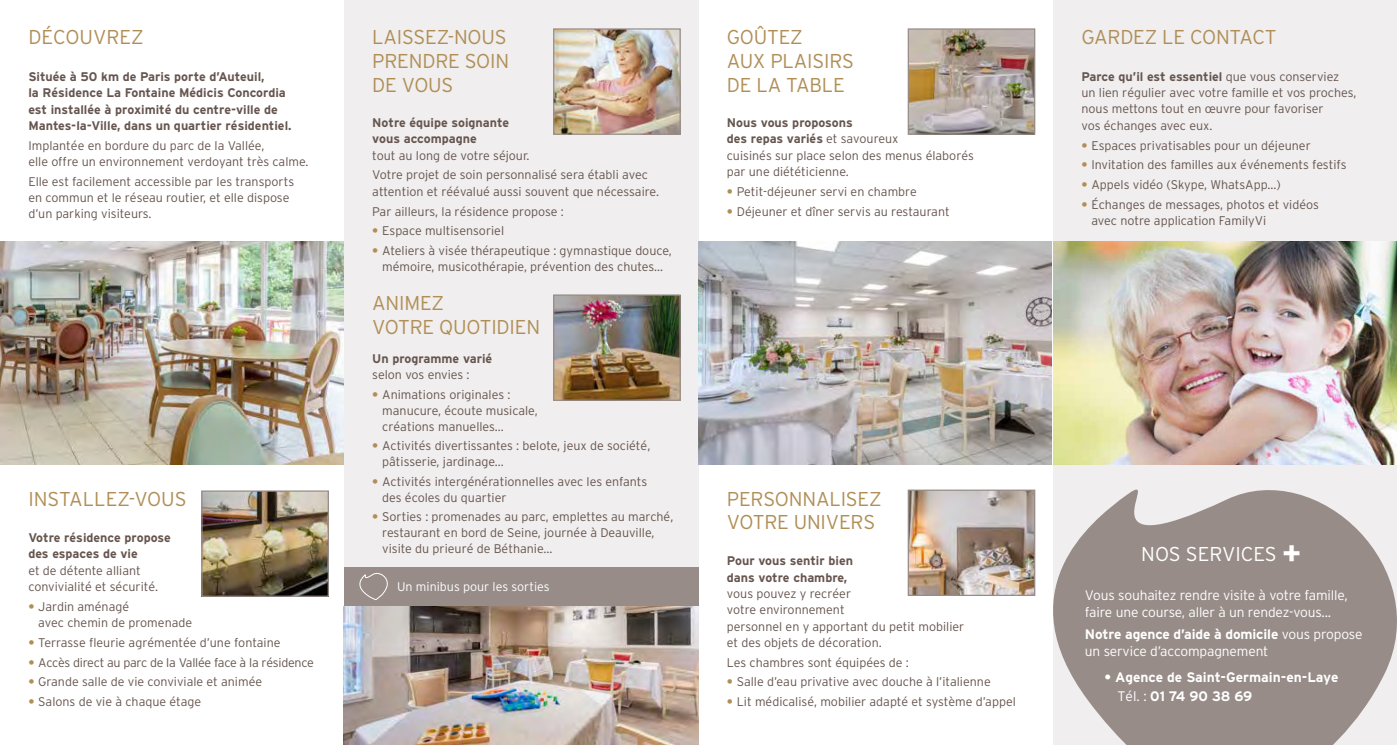
<style>
.page{position:relative;width:1397px;height:745px;background:#fff}
.page>*{position:absolute;margin:0;border:0;box-sizing:border-box;transform-origin:0 0}
.t1{font:300 20px/23.8px "Interstate";letter-spacing:-.01em;color:#b08e56}
.t2{font:300 20px "Interstate";color:#fff}
.t3{font:300 13.75px/17.5px "Interstate";letter-spacing:-.01em;color:#fff}
.t4{font:700 13.75px/18.8px "Interstate";color:#fff}
.t5{font:300 12.5px/16.2px "Interstate";color:#66554f}
.t6{font:700 12.5px/16.2px "Interstate";color:#66554f}
.t7{font:300 12.5px "Interstate";letter-spacing:-.02em;color:#66554f}
.t8{font:300 12.5px "Interstate";color:#fff}
.s1{font-weight:700;color:#b08e56}
.s2{font-weight:700}
.s3{font-weight:700;font-size:31.25px}
.s4{font-weight:300}
</style>
<div class="page">
<div style="left:1052px;top:0;width:344px;height:744px;background:#f0eeee"></div>
<div style="left:344px;top:0;width:354px;height:744px;background:#f0eeee"></div>
<svg style="left:1007px;top:464px;width:389px;height:280px;fill:#978c88"></svg>
<img style="left:698px;top:241px;width:698px;height:223px">
<img style="left:0;top:241px;width:344px;height:223px">
<img style="left:909px;top:491px;width:124px;height:102px">
<div style="left:907px;top:489px;width:128px;height:106px;border:1px solid #978c88"></div>
<img style="left:909px;top:30px;width:124px;height:103px">
<div style="left:907px;top:28px;width:128px;height:107px;border:1px solid #978c88"></div>
<img style="left:203px;top:492px;width:124px;height:102px">
<div style="left:201px;top:490px;width:128px;height:106px;border:1px solid #978c88"></div>
<div style="left:344px;top:567px;width:354px;height:39px;background:#978c88"></div>
<svg style="left:359px;top:572px;width:29px;height:28px"></svg>
<img style="left:555px;top:30px;width:123px;height:103px">
<div style="left:553px;top:28px;width:127px;height:107px;border:1px solid #978c88"></div>
<img style="left:344px;top:606px;width:354px;height:138px">
<img style="left:555px;top:296px;width:123px;height:102px">
<div style="left:553px;top:294px;width:127px;height:106px;border:1px solid #978c88"></div>
<h1 class="t1" style="left:28px;top:25px;width:117px">DÉCOUVREZ</h1>
<p class="t6" style="left:28px;top:68px;width:265px">Située à 50 km de Paris porte d’Auteuil,<br>la Résidence La Fontaine Médicis Concordia est installée à proximité du centre-ville de Mantes-la-Ville, dans un quartier résidentiel.</p>
<p class="t5" style="left:28px;top:137px;width:281px">Implantée en bordure du parc de la Vallée,<br>elle offre un environnement verdoyant très calme.</p>
<p class="t5" style="left:28px;top:173px;width:267px">Elle est facilement accessible par les transports en commun et le réseau routier, et elle dispose d’un parking visiteurs.</p>
<h1 class="t1" style="left:28px;top:487px;width:160px">INSTALLEZ-VOUS</h1>
<p class="t6" style="left:28px;top:529px;width:144px">Votre résidence propose des espaces de vie</p>
<p class="t5" style="left:28px;top:561px;width:131px">et de détente alliant convivialité et sécurité.</p>
<p class="t5" style="left:38px;top:597px;width:155px;text-indent:-10px"><span class="s1">•</span> Jardin aménagé<br>avec chemin de promenade</p>
<p class="t5" style="left:28px;top:633px;width:254px"><span class="s1">•</span> Terrasse fleurie agrémentée d’une fontaine</p>
<p class="t7" style="left:28px;top:654px;width:287px"><span class="s1">•</span> Accès direct au parc de la Vallée face à la résidence</p>
<p class="t5" style="left:28px;top:673px;width:235px"><span class="s1">•</span> Grande salle de vie conviviale et animée</p>
<p class="t5" style="left:28px;top:693px;width:174px"><span class="s1">•</span> Salons de vie à chaque étage</p>
<h1 class="t1" style="left:372px;top:25px;width:138px">LAISSEZ-NOUS<br>PRENDRE SOIN<br>DE VOUS</h1>
<p class="t6" style="left:372px;top:114px;width:138px">Notre équipe soignante vous accompagne</p>
<p class="t5" style="left:372px;top:145px;width:277px;line-height:19.8px">tout au long de votre séjour.<br>Votre projet de soin personnalisé sera établi avec</p>
<p class="t5" style="left:372px;top:181px;width:288px;line-height:19.8px">attention et réévalué aussi souvent que nécessaire.<br>Par ailleurs, la résidence propose :</p>
<p class="t5" style="left:372px;top:222px;width:133px"><span class="s1">•</span> Espace multisensoriel</p>
<p class="t5" style="left:372px;top:242px;width:301px;text-align:center"><span class="s1">•</span> Ateliers à visée thérapeutique : gymnastique douce, mémoire, musicothérapie, prévention des chutes...</p>
<h1 class="t1" style="left:372px;top:291px;width:169px">ANIMEZ<br>VOTRE QUOTIDIEN</h1>
<p class="t6" style="left:372px;top:350px;width:122px">Un programme varié</p>
<p class="t5" style="left:372px;top:366px;width:99px">selon vos envies :</p>
<p class="t5" style="left:382px;top:386px;width:157px;text-indent:-10px"><span class="s1">•</span> Animations originales : manucure, écoute musicale, créations manuelles...</p>
<p class="t5" style="left:382px;top:437px;width:269px;text-indent:-10px"><span class="s1">•</span> Activités divertissantes : belote, jeux de société, pâtisserie, jardinage...</p>
<p class="t5" style="left:382px;top:473px;width:266px;text-indent:-10px"><span class="s1">•</span> Activités intergénérationnelles avec les enfants des écoles du quartier</p>
<p class="t5" style="left:382px;top:508px;width:292px;text-indent:-10px"><span class="s1">•</span> Sorties : promenades au parc, emplettes au marché, restaurant en bord de Seine, journée à Deauville, visite du prieuré de Béthanie...</p>
<p class="t8" style="left:397px;top:578px;width:154px">Un minibus pour les sorties</p>
<h1 class="t1" style="left:726px;top:25px;width:129px">GOÛTEZ<br>AUX PLAISIRS<br>DE LA TABLE</h1>
<p class="t5" style="left:726px;top:114px;width:249px"><span class="s2">Nous vous proposons<br>des repas variés</span> et savoureux<br>cuisinés sur place selon des menus élaborés par une diététicienne.</p>
<p class="t5" style="left:726px;top:183px;width:191px"><span class="s1">•</span> Petit-déjeuner servi en chambre</p>
<p class="t5" style="left:726px;top:203px;width:224px"><span class="s1">•</span> Déjeuner et dîner servis au restaurant</p>
<h1 class="t1" style="left:726px;top:486px;width:156px">PERSONNALISEZ<br>VOTRE UNIVERS</h1>
<p class="t6" style="left:726px;top:552px;width:128px">Pour vous sentir bien dans votre chambre,</p>
<p class="t5" style="left:726px;top:585px;width:239px">vous pouvez y recréer<br>votre environnement<br>personnel en y apportant du petit mobilier et des objets de décoration.</p>
<p class="t5" style="left:726px;top:653px;width:183px">Les chambres sont équipées de :</p>
<p class="t5" style="left:726px;top:673px;width:265px"><span class="s1">•</span> Salle d’eau privative avec douche à l’italienne</p>
<p class="t5" style="left:726px;top:693px;width:290px"><span class="s1">•</span> Lit médicalisé, mobilier adapté et système d’appel</p>
<h1 class="t1" style="left:1081px;top:25px;width:196px">GARDEZ LE CONTACT</h1>
<p class="t5" style="left:1081px;top:68px;width:276px"><span class="s2">Parce qu’il est essentiel</span> que vous conserviez un lien régulier avec votre famille et vos proches, nous mettons tout en œuvre pour favoriser<br>vos échanges avec eux.</p>
<p class="t5" style="left:1081px;top:137px;width:231px"><span class="s1">•</span> Espaces privatisables pour un déjeuner</p>
<p class="t5" style="left:1081px;top:157px;width:266px"><span class="s1">•</span> Invitation des familles aux événements festifs</p>
<p class="t5" style="left:1081px;top:176px;width:201px"><span class="s1">•</span> Appels vidéo (Skype, WhatsApp...)</p>
<p class="t5" style="left:1091px;top:196px;width:229px;text-indent:-10px"><span class="s1">•</span> Échanges de messages, photos et vidéos avec notre application FamilyVi</p>
<h1 class="t2" style="left:1141px;top:541px;width:161px">NOS SERVICES <span class="s3">+</span></h1>
<p class="t3" style="left:1084px;top:585px;width:264px">Vous souhaitez rendre visite à votre famille, faire une course, aller à un rendez-vous...</p>
<p class="t3" style="left:1084px;top:624px;width:279px"><span class="s2">Notre agence d’aide à domicile</span> vous propose un service d’accompagnement</p>
<p class="t4" style="left:1117px;top:667px;width:222px;text-indent:-13px">• Agence de Saint-Germain-en-Laye<br><span class="s4">Tél. :</span> 01 74 90 38 69</p>
</div>
